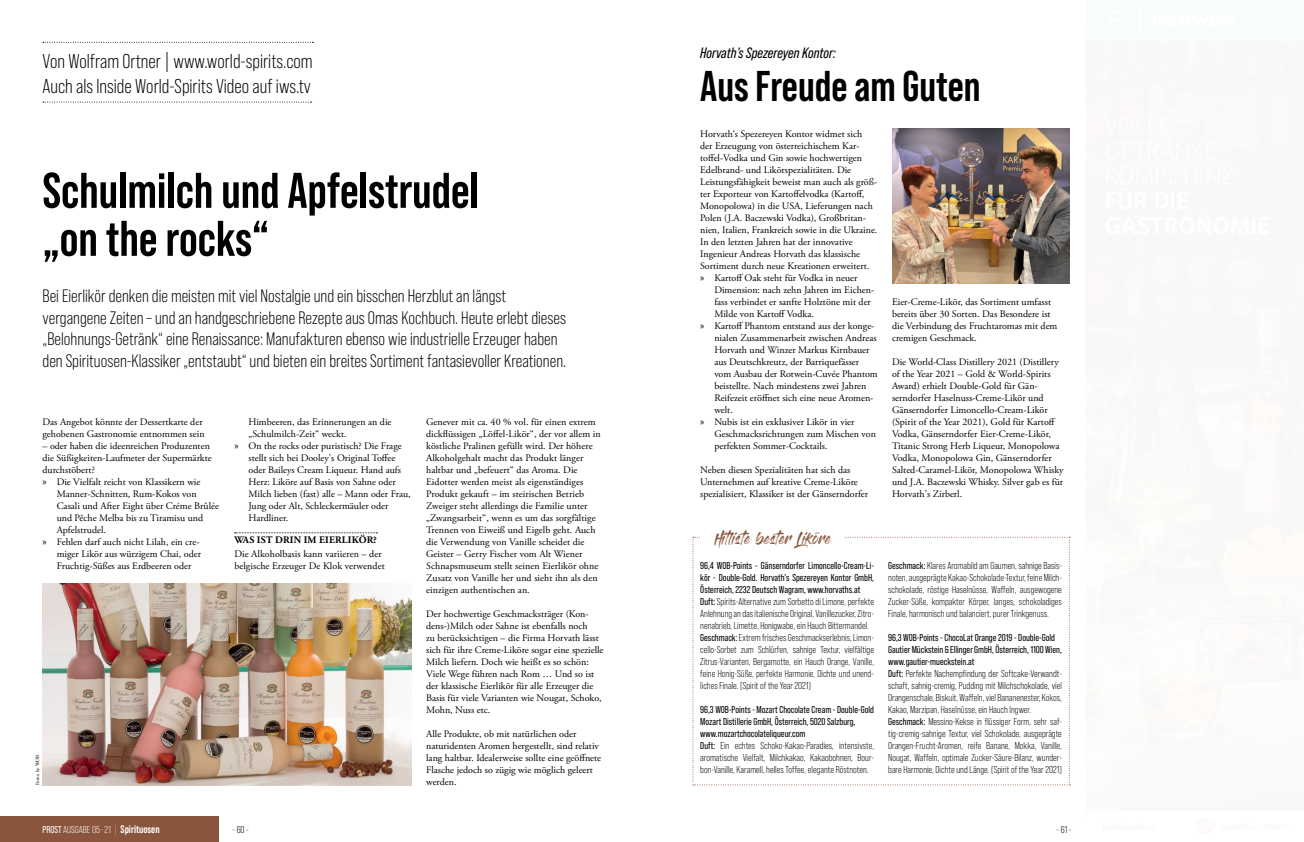
<style>
.page{position:relative;width:1304px;height:842px;background:#fff}
.page>*{position:absolute;margin:0;border:0;box-sizing:border-box;transform-origin:0 0}
.t1{font:700 50px/48px "Bebas Neue Pro";color:#000}
.t2{font:700 43px "Bebas Neue Pro";color:#000}
.t3{font:24px "Gloss And Bloom";color:#89553c}
.t4{font:20px/25px "Bebas Neue Pro";color:#000}
.t5{font:18px/21.6px "Bebas Neue Pro";color:#000}
.t6{font:italic 15px "Bebas Neue Pro";color:#000}
.t7{font:700 11px "Bebas Neue Pro";color:#fff}
.t8{font:10px/12px "Adobe Garamond Pro";color:#000}
.t9{font:10px/12px "Bebas Neue Pro";color:#000}
.t10{font:10px "Bebas Neue Pro";color:#fff}
.t11{font:700 10px "Adobe Garamond Pro";letter-spacing:.015em;color:#000}
.t12{font:5px "Adobe Garamond Pro";color:#000}
.s1{font-family:"Myriad Pro"}
.s2{font-style:inherit}
.s3{font-weight:300}
.s4{font-weight:700;font-size:11px}
</style>
<div class="page">
<svg style="left:235px;top:533px;width:142px;height:1px"></svg>
<div style="left:0;top:816px;width:218px;height:26px;background:#89553c"></div>
<svg style="left:43px;top:42px;width:270px;height:1px"></svg>
<svg style="left:43px;top:102px;width:269px;height:1px"></svg>
<img style="left:892px;top:129px;width:178px;height:155px">
<svg style="left:693px;top:537px;width:377px;height:248px"></svg>
<div style="left:700px;top:526px;width:145px;height:18px;background:#fff"></div>
<div style="left:1096px;top:108px;width:182px;height:136px;background:#f8f8f8"></div>
<div style="left:1086px;top:0;width:218px;height:41px;background:#f8fcfd"></div>
<hr style="left:1139px;top:6px;width:2px;height:28px;background:#fff">
<img style="left:43px;top:583px;width:369px;height:202px">
<h3 class="t4" style="left:43px;top:49px;width:272px">Von Wolfram Ortner | www.world-spirits.com<br>Auch als Inside World-Spirits Video auf iws.tv</h3>
<h1 class="t1" style="left:43px;top:166px;width:438px">Schulmilch und Apfelstrudel „on the rocks“</h1>
<p class="t5" style="left:43px;top:285px;width:525px">Bei Eierlikör denken die meisten mit viel Nostalgie und ein bisschen Herzblut an längst vergangene Zeiten – und an handgeschriebene Rezepte aus Omas Kochbuch. Heute erlebt dieses „Belohnungs-Getränk“ eine Renaissance: Manufakturen ebenso wie industrielle Erzeuger haben den Spirituosen-Klassiker „entstaubt“ und bieten ein breites Sortiment fantasievoller Kreationen.</p>
<p class="t8" style="left:43px;top:416px;width:164px">Das Angebot könnte der Dessertkarte der gehobenen Gastronomie entnommen sein</p>
<p class="t8" style="left:43px;top:440px;width:169px">– oder haben die ideenreichen Produzenten</p>
<p class="t8" style="left:43px;top:452px;width:171px">die Süßigkeiten-Laufmeter der Supermärkte</p>
<p class="t8" style="left:43px;top:464px;width:54px">durchstöbert?</p>
<p class="t8" style="left:43px;top:476px;width:159px"><span class="s1">»</span> Die Vielfalt reicht von Klassikern wie</p>
<p class="t8" style="left:57px;top:488px;width:141px">Manner-Schnitten, Rum-Kokos von</p>
<p class="t8" style="left:57px;top:500px;width:164px">Casali und After Eight über Créme Brûlée</p>
<p class="t8" style="left:57px;top:512px;width:148px">und Pêche Melba bis zu Tiramisu und</p>
<p class="t8" style="left:57px;top:524px;width:51px">Apfelstrudel.</p>
<p class="t8" style="left:43px;top:536px;width:159px"><span class="s1">»</span> Fehlen darf auch nicht Lilah, ein cre-</p>
<p class="t8" style="left:57px;top:548px;width:146px">miger Likör aus würzigem Chai, oder</p>
<p class="t8" style="left:57px;top:560px;width:136px">Fruchtig-Süßes aus Erdbeeren oder</p>
<p class="t8" style="left:249px;top:416px;width:145px">Himbeeren, das Erinnerungen an die</p>
<p class="t8" style="left:249px;top:428px;width:100px">„Schulmilch-Zeit“ weckt.</p>
<p class="t8" style="left:234px;top:440px;width:169px"><span class="s1">»</span> On the rocks oder puristisch? Die Frage</p>
<p class="t8" style="left:249px;top:452px;width:148px">stellt sich bei Dooley's Original Toffee</p>
<p class="t8" style="left:249px;top:464px;width:154px">oder Baileys Cream Liqueur. Hand aufs</p>
<p class="t8" style="left:249px;top:476px;width:149px">Herz: Liköre auf Basis von Sahne oder</p>
<p class="t8" style="left:249px;top:488px;width:164px">Milch lieben (fast) alle – Mann oder Frau,</p>
<p class="t8" style="left:249px;top:500px;width:141px">Jung oder Alt, Schleckermäuler oder</p>
<p class="t8" style="left:249px;top:512px;width:41px">Hardliner.</p>
<p class="t11" style="left:234px;top:534px;width:144px">WAS IST DRIN IM EIERLIKÖR?</p>
<p class="t8" style="left:234px;top:548px;width:152px">Die Alkoholbasis kann variieren – der belgische Erzeuger De Klok verwendet</p>
<p class="t12" style="left:34px;top:785px;width:32px;rotate:-90deg">Fotos: by WOB</p>
<p class="t8" style="left:426px;top:416px;width:176px">Genever mit ca. 40 % vol. für einen extrem dickflüssigen „Löffel-Likör“, der vor allem in köstliche Pralinen gefüllt wird. Der höhere Alkoholgehalt macht das Produkt länger haltbar und „befeuert“ das Aroma. Die Eidotter werden meist als eigenständiges Produkt gekauft – im steirischen Betrieb Zweiger steht allerdings die Familie unter „Zwangsarbeit“, wenn es um das sorgfältige Trennen von Eiweiß und Eigelb geht. Auch die Verwendung von Vanille scheidet die Geister – Gerry Fischer vom Alt Wiener Schnapsmuseum stellt seinen Eierlikör ohne Zusatz von Vanille her und sieht ihn als den einzigen authentischen an.</p>
<p class="t8" style="left:426px;top:608px;width:179px">Der hochwertige Geschmacksträger (Kon&shy;dens-)Milch oder Sahne ist ebenfalls noch<br>zu berücksichtigen – die Firma Horvath lässt sich für ihre Creme-Liköre sogar eine spezielle Milch liefern. Doch wie heißt es so schön:<br>Viele Wege führen nach Rom … Und so ist der klassische Eierlikör für alle Erzeuger die Basis für viele Varianten wie Nougat, Schoko, Mohn, Nuss etc.</p>
<p class="t8" style="left:426px;top:728px;width:177px">Alle Produkte, ob mit natürlichen oder naturidenten Aromen hergestellt, sind relativ lang haltbar. Idealerweise sollte eine geöffnete Flasche jedoch so zügig wie möglich geleert werden.</p>
<h3 class="t6" style="left:700px;top:44px;width:137px">Horvath’s Spezereyen Kontor:</h3>
<h2 class="t2" style="left:700px;top:61px;width:282px">Aus Freude am Guten</h2>
<p class="t8" style="left:700px;top:128px;width:179px">Horvath‘s Spezereyen Kontor widmet sich<br>der Erzeugung von österreichischem Kar&shy;toffel-Vodka und Gin sowie hochwertigen Edelbrand- und Likörspezialitäten. Die Leistungsfähigkeit beweist man auch als größ&shy;ter Exporteur von Kartoffelvodka (Kartoff, Monopolowa) in die USA, Lieferungen nach Polen (J.A. Baczewski Vodka), Großbritan&shy;nien, Italien, Frankreich sowie in die Ukraine.<br>In den letzten Jahren hat der innovative Ingenieur Andreas Horvath das klassische Sortiment durch neue Kreationen erweitert.<br><span class="s1">»</span> Kartoff Oak steht für Vodka in neuer</p>
<p class="t8" style="left:714px;top:284px;width:161px">Dimension: nach zehn Jahren im Eichen-</p>
<p class="t8" style="left:714px;top:296px;width:158px">fass verbindet er sanfte Holztöne mit der</p>
<p class="t8" style="left:714px;top:308px;width:101px">Milde von Kartoff Vodka.</p>
<p class="t8" style="left:700px;top:320px;width:176px"><span class="s1">»</span> Kartoff Phantom entstand aus der konge-</p>
<p class="t8" style="left:714px;top:332px;width:164px">nialen Zusammenarbeit zwischen Andreas</p>
<p class="t8" style="left:714px;top:344px;width:157px">Horvath und Winzer Markus Kirnbauer</p>
<p class="t8" style="left:714px;top:356px;width:146px">aus Deutschkreutz, der Barriquefässer</p>
<p class="t8" style="left:714px;top:368px;width:165px">vom Ausbau der Rotwein-Cuvée Phantom</p>
<p class="t8" style="left:714px;top:380px;width:154px">beistellte. Nach mindestens zwei Jahren</p>
<p class="t8" style="left:714px;top:392px;width:161px">Reifezeit eröffnet sich eine neue Aromen-</p>
<p class="t8" style="left:714px;top:404px;width:20px">welt.</p>
<p class="t8" style="left:700px;top:416px;width:156px"><span class="s1">»</span> Nubis ist ein exklusiver Likör in vier</p>
<p class="t8" style="left:714px;top:428px;width:163px">Geschmacksrichtungen zum Mischen von</p>
<p class="t8" style="left:714px;top:440px;width:115px">perfekten Sommer-Cocktails.</p>
<p class="t8" style="left:700px;top:464px;width:170px">Neben diesen Spezialitäten hat sich das<br>Unternehmen auf kreative Creme-Liköre spezialisiert, Klassiker ist der Gänserndorfer</p>
<p class="t8" style="left:892px;top:296px;width:167px">Eier-Creme-Likör, das Sortiment umfasst bereits über 30 Sorten. Das Besondere ist die Verbindung des Fruchtaromas mit dem cremigen Geschmack.</p>
<p class="t8" style="left:892px;top:356px;width:173px">Die World-Class Distillery 2021 (Distillery of the Year 2021 – Gold &amp; World-Spirits Award) erhielt Double-Gold für Gän&shy;serndorfer Haselnuss-Creme-Likör und Gänserndorfer Limoncello-Cream-Likör (Spirit of the Year 2021), Gold für Kartoff Vodka, Gänserndorfer Eier-Creme-Likör, Titanic Strong Herb Liqueur, Monopolowa Vodka, Monopolowa Gin, Gänserndorfer Salted-Caramel-Likör, Monopolowa Whisky und J.A. Baczewski Whisky. Silver gab es für Horvath's Zirberl.</p>
<h3 class="t3" style="left:714px;top:527px;width:118px">Hitliste bester Liköre</h3>
<p class="t9" style="left:700px;top:560px;width:175px"><span class="s2">96,4 WOB-Points - Gänserndorfer Limoncello-Cream-Li&shy;kör - Double-Gold. Horvath's Spezereyen Kontor GmbH, Österreich, 2232 Deutsch Wagram, www.horvaths.at Duft:</span> Spirits-Alternative zum Sorbetto di Limone, perfekte Anlehnung an das italienische Original, Vanillezucker, Zitro&shy;nenabrieb, Limette, Honigwabe, ein Hauch Bittermandel.<br><span class="s2">Geschmack:</span> Extrem frisches Geschmackserlebnis, Limon&shy;cello-Sorbet zum Schlürfen, sahnige Textur, vielfältige Zitrus-Varianten, Bergamotte, ein Hauch Orange, Vanille, feine Honig-Süße, perfekte Harmonie, Dichte und unend&shy;liches Finale. (Spirit of the Year 2021)</p>
<p class="t9" style="left:700px;top:704px;width:175px"><span class="s2">96,3 WOB-Points - Mozart Chocolate Cream - Double-Gold Mozart Distillerie GmbH, Österreich, 5020 Salzburg, www.mozartchocolateliqueur.com<br>Duft:</span> Ein echtes Schoko-Kakao-Paradies, intensivste, aromatische Vielfalt, Milchkakao, Kakaobohnen, Bour&shy;bon-Vanille, Karamell, helles Toffee, elegante Röstnoten.</p>
<p class="t9" style="left:888px;top:560px;width:175px;text-align:justify"><span class="s2">Geschmack:</span> Klares Aromabild am Gaumen, sahnige Basis&shy;noten, ausgeprägte Kakao-Schokolade-Textur, feine Milch&shy;schokolade, röstige Haselnüsse, Waffeln, ausgewogene Zucker-Süße, kompakter Körper, langes, schokoladiges Finale, harmonisch und balanciert, purer Trinkgenuss.</p>
<p class="t9" style="left:888px;top:632px;width:175px"><span class="s2">96,3 WOB-Points - ChocoLat Orange 2019 - Double-Gold Gautier Mückstein &amp; Ellinger GmbH, Österreich, 1100 Wien, www.gautier-mueckstein.at<br>Duft:</span> Perfekte Nachempfindung der Softcake-Verwandt&shy;schaft, sahnig-cremig, Pudding mit Milchschokolade, viel Orangenschale, Biskuit, Waffeln, viel Bananenester, Kokos, Kakao, Marzipan, Haselnüsse, ein Hauch Ingwer.<br><span class="s2">Geschmack:</span> Messino-Kekse in flüssiger Form, sehr saf&shy;tig-cremig-sahnige Textur, viel Schokolade, ausgeprägte Orangen-Frucht-Aromen, reife Banane, Mokka, Vanille, Nougat, Waffeln, optimale Zucker-Säure-Bilanz, wunder&shy;bare Harmonie, Dichte und Länge. (Spirit of the Year 2021)</p>
<p class="t10" style="left:43px;top:824px;width:119px"><span class="s2">PROST</span> AUSGABE 05 ∙ 21 <span class="s3">|</span> <span class="s4">Spirituosen</span></p>
<p class="t7" style="left:121px;top:823px;width:26px">RUBRIK</p>
<p class="t9" style="left:232px;top:824px;width:18px">- 60 -</p>
<p class="t9" style="left:1056px;top:824px;width:17px">- 61 -</p>
</div>
